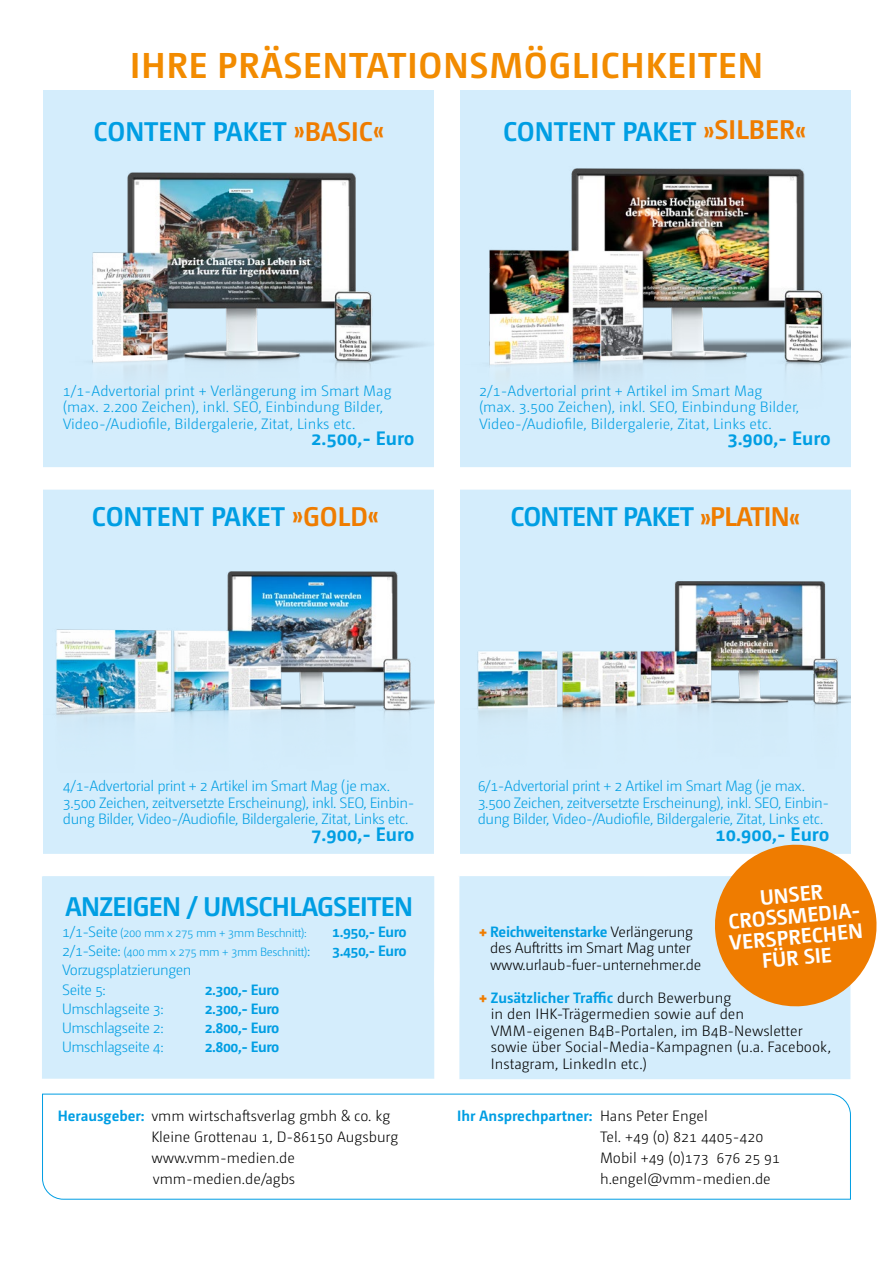
<style>
.page{position:relative;width:893px;height:1263px;background:#fff}
.page>*{position:absolute;margin:0;border:0;box-sizing:border-box;transform-origin:0 0}
.UfU_head{font:700 36px "Camingo Dos";letter-spacing:.025em;color:#f28b00}
.t1{font:700 27px "Camingo Dos";letter-spacing:-.015em;color:#009ee3}
.t2{font:700 21px "Camingo Dos";color:#fff}
.t3{font:700 19.5px "Camingo Dos";color:#009ee3}
.t4{font:300 15px/16.5px "Camingo Dos";letter-spacing:-.03em;color:#009ee3}
.UfU_Kasten_Gtx{font:300 15px/21px "Camingo Dos";color:#000}
.t5{font:300 15px/16.5px "Camingo Dos";color:#009ee3}
.UfU_Kasten_Gtx-2{font:300 15px/16.5px "Camingo Dos";letter-spacing:-.02em;color:#000}
.t6{font:700 15px "Camingo Dos";letter-spacing:-.03em;color:#009ee3}
.t7{font:300 12px "Camingo Dos";letter-spacing:-.03em;color:#009ee3}
.s1{font-family:"Rotis Sans Serif Pro";font-weight:800;color:#ef7c00}
.s2{color:#ef7c00}
.s3{font-size:15px}
.s4{font-weight:900;color:#ef7c00}
.s5{font-weight:700;color:#009ee3}
</style>
<div class="page">
<div style="left:459px;top:90px;width:391px;height:794px;background:#d4edfc"></div>
<div style="left:43px;top:90px;width:391px;height:794px;background:#d4edfc"></div>
<svg style="left:42px;top:1093px;width:809px;height:107px"></svg>
<img style="left:92px;top:172px;width:333px;height:200px">
<img style="left:459px;top:120px;width:391px;height:295px">
<div style="left:0;top:467px;width:893px;height:23px;background:#fff"></div>
<div style="left:0;top:854px;width:893px;height:22px;background:#fff"></div>
<img style="left:477px;top:581px;width:373px;height:138px">
<img style="left:56px;top:571px;width:378px;height:147px">
<div style="left:459px;top:876px;width:391px;height:203px;background:#d4edfc"></div>
<div style="left:42px;top:876px;width:392px;height:203px;background:#d4edfc"></div>
<svg style="left:711px;top:841px;width:166px;height:169px"></svg>
<p class="UfU_head" style="left:130px;top:44px;width:634px">IHRE PRÄSENTATIONSMÖGLICHKEITEN</p>
<p class="t1" style="left:94px;top:115px;width:292px">CONTENT PAKET <span class="s1">»</span><span class="s2">BASIC</span><span class="s1">«</span></p>
<p class="t1" style="left:503px;top:115px;width:304px">CONTENT PAKET <span class="s1">»</span><span class="s2">SILBER</span><span class="s1">«</span></p>
<p class="t5" style="left:63px;top:382px;width:330px">1/1-Advertorial print + Verlängerung im Smart Mag (max. 2.200 Zeichen), inkl. SEO, Einbindung Bilder,<br>Video-/Audiofile, Bildergalerie, Zitat, Links etc.</p>
<p class="t3" style="left:311px;top:427px;width:105px">2.500,- Euro</p>
<p class="t5" style="left:479px;top:382px;width:322px">2/1-Advertorial print + Artikel im Smart Mag (max. 3.500 Zeichen), inkl. SEO, Einbindung Bilder,<br>Video-/Audiofile, Bildergalerie, Zitat, Links etc.</p>
<p class="t3" style="left:727px;top:427px;width:105px">3.900,- Euro</p>
<p class="t1" style="left:92px;top:500px;width:288px">CONTENT PAKET <span class="s1">»</span><span class="s2">GOLD</span><span class="s1">«</span></p>
<p class="t1" style="left:510px;top:500px;width:291px">CONTENT PAKET <span class="s1">»</span><span class="s2">PLATIN</span><span class="s1">«</span></p>
<p class="t4" style="left:63px;top:778px;width:353px">4/1-Advertorial print + 2 Artikel im Smart Mag (je max.<br>3.500 Zeichen, zeitversetzte Erscheinung), inkl. SEO, Einbin&shy;dung Bilder, Video-/Audiofile, Bildergalerie, Zitat, Links etc.</p>
<p class="t3" style="left:311px;top:822px;width:105px">7.900,- Euro</p>
<p class="t1" style="left:65px;top:890px;width:350px">ANZEIGEN / UMSCHLAGSEITEN</p>
<p class="t7" style="left:62px;top:926px;width:246px"><span class="s3">1/1-Seite</span> (200 mm x 275 mm + 3mm Beschnitt):</p>
<p class="t6" style="left:332px;top:922px;width:76px">1.950,- Euro</p>
<p class="t7" style="left:62px;top:945px;width:249px"><span class="s3">2/1-Seite:</span> (400 mm x 275 mm + 3mm Beschnitt)<span class="s3">:</span></p>
<p class="t6" style="left:332px;top:942px;width:76px">3.450,- Euro</p>
<p class="t4" style="left:62px;top:960px;width:131px;line-height:19.2px">Vorzugsplatzierungen<br>Seite 5:</p>
<p class="t6" style="left:205px;top:980px;width:76px">2.300,- Euro</p>
<p class="t4" style="left:62px;top:1000px;width:103px">Umschlagseite 3:</p>
<p class="t6" style="left:205px;top:999px;width:76px">2.300,- Euro</p>
<p class="t4" style="left:62px;top:1019px;width:103px">Umschlagseite 2:</p>
<p class="t6" style="left:205px;top:1019px;width:76px">2.800,- Euro</p>
<p class="t4" style="left:62px;top:1039px;width:103px">Umschlagseite 4:</p>
<p class="t6" style="left:205px;top:1038px;width:76px">2.800,- Euro</p>
<p class="t4" style="left:478px;top:778px;width:353px">6/1-Advertorial print + 2 Artikel im Smart Mag (je max.<br>3.500 Zeichen, zeitversetzte Erscheinung), inkl. SEO, Einbin&shy;dung Bilder, Video-/Audiofile, Bildergalerie, Zitat, Links etc.</p>
<p class="t3" style="left:716px;top:822px;width:115px">10.900,- Euro</p>
<p class="t2" style="left:759px;top:885px;width:65px;rotate:-5deg">UNSER</p>
<p class="t2" style="left:727px;top:909px;width:135px;rotate:-5deg">CROSSMEDIA-</p>
<p class="t2" style="left:728px;top:930px;width:136px;rotate:-5deg">VERSPRECHEN</p>
<p class="t2" style="left:761px;top:948px;width:71px;rotate:-5deg">FÜR SIE</p>
<p class="UfU_Kasten_Gtx-2" style="left:490px;top:923px;width:213px;text-indent:-11px"><span class="s4">+</span> <span class="s5">Reichweitenstarke</span> Verlängerung des Auftritts im Smart Mag unter www.urlaub-fuer-unternehmer.de</p>
<p class="UfU_Kasten_Gtx" style="left:491px;top:989px;width:342px;line-height:16.5px;text-indent:-12px"><span class="s4">+</span> <span class="s5">Zusätzlicher Traffic</span> durch Bewerbung<br>in den IHK-Trägermedien sowie auf den VMM-eigenen B4B-Portalen, im B4B-Newsletter sowie über Social-Media-Kampagnen (u.a. Facebook, Instagram, LinkedIn etc.)</p>
<p class="UfU_Kasten_Gtx" style="left:151px;top:1105px;width:249px;text-indent:-94px"><span class="s5">Herausgeber:</span> vmm wirtschaftsverlag gmbh &amp; co. kg<br>Kleine Grottenau 1, D-86150 Augsburg www.vmm-medien.de vmm-medien.de/agbs</p>
<p class="UfU_Kasten_Gtx" style="left:600px;top:1105px;width:182px;text-indent:-143px"><span class="s5">Ihr Ansprechpartner:</span> Hans Peter Engel<br>Tel. +49 (0) 821 4405-420<br>Mobil +49 (0)173 676 25 91 h.engel@vmm-medien.de</p>
</div>
